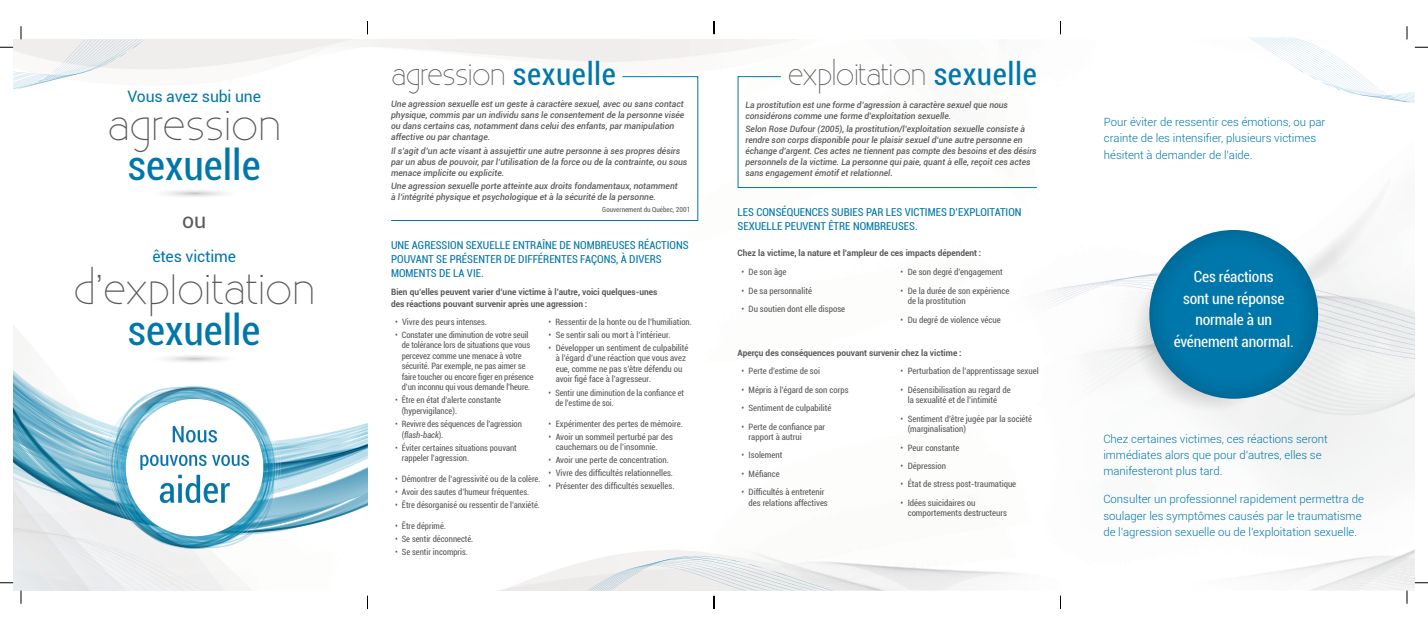
<style>
.page{position:relative;width:1428px;height:630px;background:#fff}
.page>*{position:absolute;margin:0;border:0;box-sizing:border-box;transform-origin:0 0}
.t1{font:300 41.56px "Existence";color:#58595b}
.t2{font:condensed 41.56px "Roboto";color:#0077ab}
.t3{font:300 29.31px "Existence";letter-spacing:-.02em;color:#58595b}
.t4{font:21.26px "Roboto";color:#58595b}
.t5{font:15.75px "Roboto";letter-spacing:-.01em;color:#0077ab}
.t6{font:condensed 15.4px/21.7px "Roboto";letter-spacing:-.01em;color:#fff;text-align:center}
.t7{font:300 11.38px/16.2px "Roboto";color:#0077ab}
.t8{font:condensed 10.94px/14px "Roboto";color:#0077ab}
.t9{font:condensed 8.75px/10.5px "Roboto";color:#58595b}
.t10{font:italic 500 8.75px/10.9px "Roboto";color:#58595b}
.t11{font:italic 500 8.75px/10.9px "Roboto";color:#58595b;scale:.96 1}
.t12{font:700 8.75px/11.4px "Roboto";color:#58595b;scale:.95 1}
.t13{font:condensed 8.75px/10.5px "Roboto";color:#58595b;scale:.95 1}
.t14{font:condensed 7px "Roboto";color:#58595b}
.s1{font-size:33.25px}
.s2{font-family:"Roboto";font-weight:400;font-stretch:condensed;font-size:30.97px;color:#0077ab}
.s3{font-style:italic}
</style>
<div class="page">
<img style="left:226px;top:39px;width:1189px;height:552px">
<img style="left:13px;top:239px;width:354px;height:296px">
<svg style="left:165px;top:188px;width:74px;height:10px"></svg>
<svg style="left:150px;top:353px;width:89px;height:10px"></svg>
<img style="left:65px;top:367px;width:258px;height:201px">
<svg style="left:368px;top:260px;width:294px;height:210px"></svg>
<svg style="left:722px;top:242px;width:244px;height:194px"></svg>
<svg style="left:390px;top:76px;width:309px;height:145px"></svg>
<svg style="left:737px;top:76px;width:301px;height:112px"></svg>
<svg style="left:1131px;top:255px;width:159px;height:158px"></svg>
<svg style="left:1149px;top:230px;width:169px;height:169px;background:#0174a7"></svg>
<svg style="left:0;top:26px;width:226px;height:63px"></svg>
<svg style="left:0;top:514px;width:257px;height:90px"></svg>
<svg style="left:1247px;top:26px;width:181px;height:76px"></svg>
<svg style="left:1132px;top:483px;width:296px;height:121px"></svg>
<svg style="left:367px;top:21px;width:1px;height:13px"></svg>
<svg style="left:367px;top:596px;width:1px;height:13px"></svg>
<svg style="left:713px;top:21px;width:2px;height:13px"></svg>
<svg style="left:1060px;top:21px;width:1px;height:13px"></svg>
<svg style="left:588px;top:493px;width:473px;height:116px"></svg>
<h3 class="t5" style="left:127px;top:85px;width:135px">Vous avez subi une</h3>
<h1 class="t1" style="left:107px;top:103px;width:175px">agression</h1>
<h1 class="t2" style="left:128px;top:136px;width:134px">sexuelle</h1>
<h3 class="t4" style="left:182px;top:206px;width:25px">ou</h3>
<h3 class="t5" style="left:152px;top:245px;width:85px">êtes victime</h3>
<h1 class="t1" style="left:74px;top:267px;width:243px">d’exp<span class="s1">l</span>oitation</h1>
<h1 class="t2" style="left:128px;top:301px;width:134px">sexuelle</h1>
<h2 class="t3" style="left:391px;top:59px;width:226px">agression <span class="s2">sexuelle</span></h2>
<p class="t10" style="left:391px;top:98px;width:295px">Une agression sexuelle est un geste à caractère sexuel, avec ou sans contact physique, commis par un individu sans le consentement de la personne visée ou dans certains cas, notamment dans celui des enfants, par manipulation affective ou par chantage.</p>
<p class="t10" style="left:391px;top:145px;width:298px">Il s’agit d’un acte visant à assujettir une autre personne à ses propres désirs par un abus de pouvoir, par l’utilisation de la force ou de la contrainte, ou sous menace implicite ou explicite.</p>
<p class="t10" style="left:391px;top:180px;width:288px">Une agression sexuelle porte atteinte aux droits fondamentaux, notamment à l’intégrité physique et psychologique et à la sécurité de la personne.</p>
<p class="t14" style="left:602px;top:205px;width:90px">Gouvernement du Québec, 2001</p>
<p class="t8" style="left:391px;top:238px;width:299px">UNE AGRESSION SEXUELLE ENTRAÎNE DE NOMBREUSES RÉACTIONS<br>POUVANT SE PRÉSENTER DE DIFFÉRENTES FAÇONS, À DIVERS<br>MOMENTS DE LA VIE.</p>
<p class="t12" style="left:391px;top:286px;width:282px">Bien qu’elles peuvent varier d’une victime à l’autre, voici quelques‑unes des réactions pouvant survenir après une agression :</p>
<p class="t9" style="left:395px;top:316px;width:93px">• Vivre des peurs intenses.</p>
<p class="t9" style="left:402px;top:329px;width:134px;text-indent:-7px">• Constater une diminution de votre seuil de tolérance lors de situations que vous percevez comme une menace à votre sécurité. Par exemple, ne pas aimer se faire toucher ou encore figer en présence d’un inconnu qui vous demande l’heure.</p>
<p class="t9" style="left:402px;top:395px;width:101px;text-indent:-7px">• Être en état d’alerte constante (hypervigilance).</p>
<p class="t9" style="left:402px;top:418px;width:122px;text-indent:-7px">• Revivre des séquences de l’agression (<span class="s3">flash-back</span>).</p>
<p class="t9" style="left:402px;top:442px;width:116px;text-indent:-7px">• Éviter certaines situations pouvant rappeler l’agression.</p>
<p class="t9" style="left:395px;top:473px;width:147px">• Démontrer de l’agressivité ou de la colère.</p>
<p class="t9" style="left:395px;top:486px;width:136px">• Avoir des sautes d’humeur fréquentes.</p>
<p class="t9" style="left:395px;top:499px;width:146px">• Être désorganisé ou ressentir de l’anxiété.</p>
<p class="t9" style="left:395px;top:520px;width:52px">• Être déprimé.</p>
<p class="t9" style="left:395px;top:533px;width:80px">• Se sentir déconnecté.</p>
<p class="t9" style="left:395px;top:546px;width:74px">• Se sentir incompris.</p>
<p class="t9" style="left:549px;top:316px;width:145px">• Ressentir de la honte ou de l’humiliation.</p>
<p class="t9" style="left:549px;top:329px;width:123px">• Se sentir sali ou mort à l’intérieur.</p>
<p class="t9" style="left:556px;top:342px;width:134px;text-indent:-7px">• Développer un sentiment de culpabilité à l’égard d’une réaction que vous avez eue, comme ne pas s’être défendu ou avoir figé face à l’agresseur.</p>
<p class="t13" style="left:555px;top:387px;width:137px;text-indent:-7px">• Sentir une diminution de la confiance et de l’estime de soi.</p>
<p class="t9" style="left:549px;top:418px;width:136px">• Expérimenter des pertes de mémoire.</p>
<p class="t9" style="left:556px;top:431px;width:119px;text-indent:-7px">• Avoir un sommeil perturbé par des cauchemars ou de l’insomnie.</p>
<p class="t9" style="left:549px;top:455px;width:122px">• Avoir une perte de concentration.</p>
<p class="t9" style="left:549px;top:468px;width:126px">• Vivre des difficultés relationnelles.</p>
<p class="t9" style="left:549px;top:481px;width:127px">• Présenter des difficultés sexuelles.</p>
<h2 class="t3" style="left:788px;top:59px;width:251px">exploitation <span class="s2">sexuelle</span></h2>
<p class="t11" style="left:746px;top:99px;width:275px">La prostitution est une forme d’agression à caractère sexuel que nous considérons comme une forme d’exploitation sexuelle.</p>
<p class="t11" style="left:746px;top:123px;width:305px">Selon Rose Dufour (2005), la prostitution/l’exploitation sexuelle consiste à rendre son corps disponible pour le plaisir sexuel d’une autre personne en échange d’argent. Ces actes ne tiennent pas compte des besoins et des désirs personnels de la victime. La personne qui paie, quant à elle, reçoit ces actes sans engagement émotif et relationnel.</p>
<p class="t8" style="left:738px;top:205px;width:285px">LES CONSÉQUENCES SUBIES PAR LES VICTIMES D’EXPLOITATION<br>SEXUELLE PEUVENT ÊTRE NOMBREUSES.</p>
<p class="t12" style="left:738px;top:247px;width:258px">Chez la victime, la nature et l’ampleur de ces impacts dépendent :</p>
<p class="t9" style="left:742px;top:267px;width:46px">• De son âge</p>
<p class="t9" style="left:742px;top:285px;width:72px">• De sa personnalité</p>
<p class="t9" style="left:742px;top:304px;width:105px">• Du soutien dont elle dispose</p>
<p class="t9" style="left:901px;top:267px;width:104px">• De son degré d’engagement</p>
<p class="t9" style="left:908px;top:285px;width:103px;text-indent:-7px">• De la durée de son expérience de la prostitution</p>
<p class="t9" style="left:901px;top:314px;width:102px">• Du degré de violence vécue</p>
<p class="t12" style="left:738px;top:347px;width:237px">Aperçu des conséquences pouvant survenir chez la victime :</p>
<p class="t9" style="left:742px;top:366px;width:80px">• Perte d’estime de soi</p>
<p class="t9" style="left:742px;top:384px;width:108px">• Mépris à l’égard de son corps</p>
<p class="t9" style="left:742px;top:403px;width:91px">• Sentiment de culpabilité</p>
<p class="t9" style="left:749px;top:421px;width:78px;text-indent:-7px">• Perte de confiance par rapport à autrui</p>
<p class="t9" style="left:742px;top:450px;width:42px">• Isolement</p>
<p class="t9" style="left:742px;top:468px;width:40px">• Méfiance</p>
<p class="t9" style="left:749px;top:487px;width:81px;text-indent:-7px">• Difficultés à entretenir des relations affectives</p>
<p class="t9" style="left:901px;top:366px;width:140px">• Perturbation de l’apprentissage sexuel</p>
<p class="t9" style="left:908px;top:384px;width:104px;text-indent:-7px">• Désensibilisation au regard de la sexualité et de l’intimité</p>
<p class="t9" style="left:908px;top:413px;width:126px;text-indent:-7px">• Sentiment d’être jugée par la société (marginalisation)</p>
<p class="t9" style="left:901px;top:442px;width:60px">• Peur constante</p>
<p class="t9" style="left:901px;top:460px;width:47px">• Dépression</p>
<p class="t9" style="left:901px;top:479px;width:117px">• État de stress post-traumatique</p>
<p class="t9" style="left:908px;top:497px;width:101px;text-indent:-7px">• Idées suicidaires ou comportements destructeurs</p>
<h3 class="t7" style="left:1104px;top:114px;width:223px">Pour éviter de ressentir ces émotions, ou par crainte de les intensifier, plusieurs victimes hésitent à demander de l’aide.</h3>
<h3 class="t6" style="left:1174px;top:265px;width:122px">Ces réactions<br>sont une réponse normale à un événement anormal.</h3>
<h3 class="t7" style="left:1103px;top:430px;width:226px">Chez certaines victimes, ces réactions seront immédiates alors que pour d’autres, elles se manifesteront plus tard.</h3>
<h3 class="t7" style="left:1103px;top:491px;width:262px">Consulter un professionnel rapidement permettra de soulager les symptômes causés par le traumatisme de l’agression sexuelle ou de l’exploitation sexuelle.</h3>
</div>
